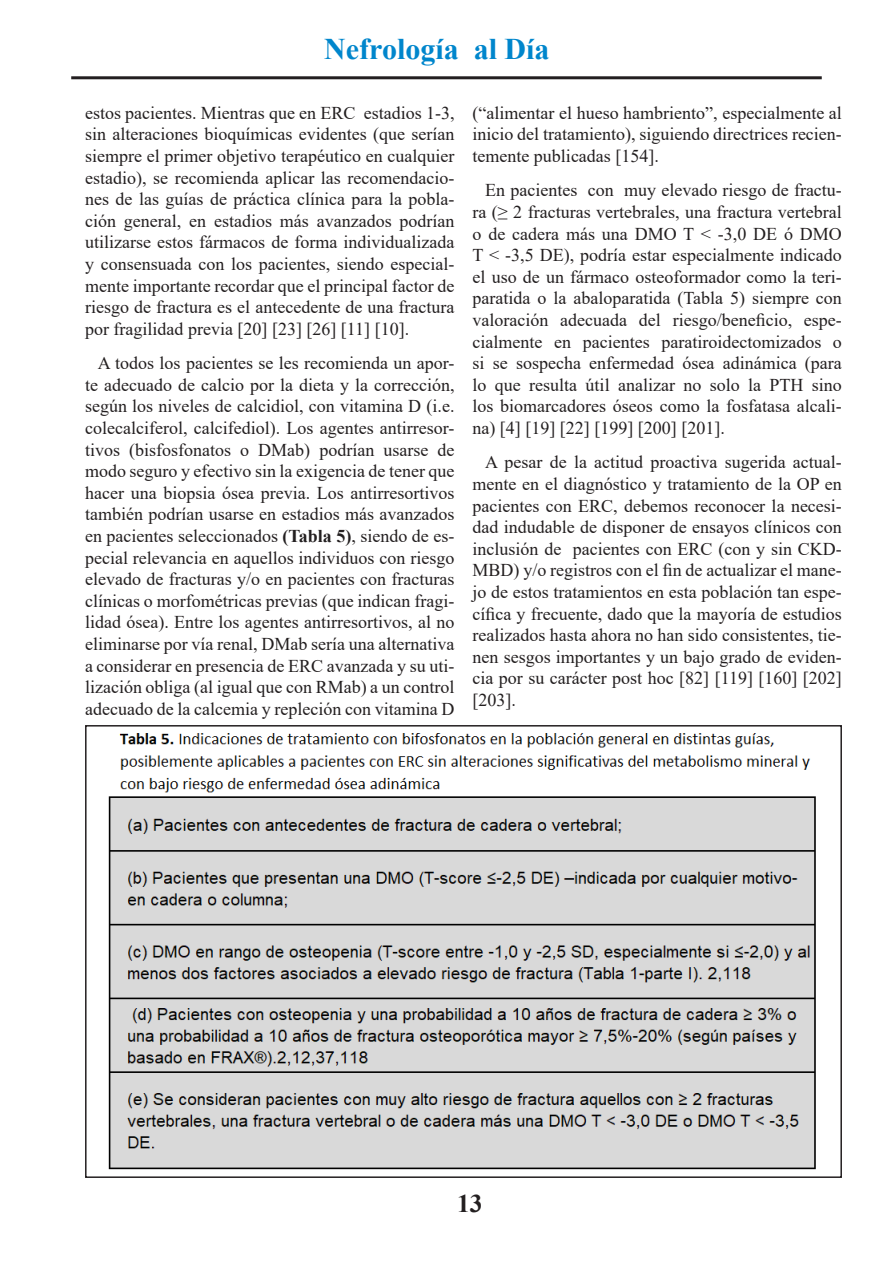
<style>
.page{position:relative;width:893px;height:1263px;background:#fff}
.page>*{position:absolute;margin:0;border:0;box-sizing:border-box;transform-origin:0 0}
.t1{font:700 30px "Times New Roman";color:#0086cc}
.t2{font:700 25.5px "Times New Roman";color:#231f20}
.t3{font:18px/21.6px "Times New Roman";color:#231f20;text-align:justify}
.s1{font-weight:700}
</style>
<div class="page">
<hr style="left:71px;top:76px;width:751px;height:3px;background:#231f20">
<img style="left:108px;top:733px;width:708px;height:437px">
<div style="left:85px;top:725px;width:757px;height:453px;border:2px solid #231f20"></div>
<h1 class="t1" style="left:324px;top:27px;width:227px">Nefrología al Día</h1>
<p class="t3" style="left:85px;top:101px;width:371px">estos pacientes. Mientras que en ERC estadios 1-3, sin alteraciones bioquímicas evidentes (que serían siempre el primer objetivo terapéutico en cualquier estadio), se recomienda aplicar las recomendacio&shy;nes de las guías de práctica clínica para la pobla&shy;ción general, en estadios más avanzados podrían utilizarse estos fármacos de forma individualizada y consensuada con los pacientes, siendo especial&shy;mente importante recordar que el principal factor de riesgo de fractura es el antecedente de una fractura por fragilidad previa [20] [23] [26] [11] [10].</p>
<p class="t3" style="left:85px;top:352px;width:371px;text-indent:13px">A todos los pacientes se les recomienda un apor&shy;te adecuado de calcio por la dieta y la corrección, según los niveles de calcidiol, con vitamina D (i.e. colecalciferol, calcifediol). Los agentes antirresor&shy;tivos (bisfosfonatos o DMab) podrían usarse de modo seguro y efectivo sin la exigencia de tener que hacer una biopsia ósea previa. Los antirresortivos también podrían usarse en estadios más avanzados en pacientes seleccionados <span class="s1">(Tabla 5)</span>, siendo de es&shy;pecial relevancia en aquellos individuos con riesgo elevado de fracturas y/o en pacientes con fracturas clínicas o morfométricas previas (que indican fragi&shy;lidad ósea). Entre los agentes antirresortivos, al no eliminarse por vía renal, DMab sería una alternativa a considerar en presencia de ERC avanzada y su uti&shy;lización obliga (al igual que con RMab) a un control adecuado de la calcemia y repleción con vitamina D</p>
<p class="t3" style="left:472px;top:101px;width:371px">(“alimentar el hueso hambriento”, especialmente al inicio del tratamiento), siguiendo directrices recien&shy;temente publicadas [154].</p>
<p class="t3" style="left:472px;top:179px;width:371px;text-indent:13px">En pacientes con muy elevado riesgo de fractu&shy;ra (≥ 2 fracturas vertebrales, una fractura vertebral o de cadera más una DMO T &lt; -3,0 DE ó DMO T &lt; -3,5 DE), podría estar especialmente indicado el uso de un fármaco osteoformador como la teri&shy;paratida o la abaloparatida (Tabla 5) siempre con valoración adecuada del riesgo/beneficio, espe&shy;cialmente en pacientes paratiroidectomizados o si se sospecha enfermedad ósea adinámica (para lo que resulta útil analizar no solo la PTH sino los biomarcadores óseos como la fosfatasa alcali&shy;na) [4] [19] [22] [199] [200] [201].</p>
<p class="t3" style="left:472px;top:451px;width:371px;text-indent:13px">A pesar de la actitud proactiva sugerida actual&shy;mente en el diagnóstico y tratamiento de la OP en pacientes con ERC, debemos reconocer la necesi&shy;dad indudable de disponer de ensayos clínicos con inclusión de pacientes con ERC (con y sin CKD-MBD) y/o registros con el fin de actualizar el mane&shy;jo de estos tratamientos en esta población tan espe&shy;cífica y frecuente, dado que la mayoría de estudios realizados hasta ahora no han sido consistentes, tie&shy;nen sesgos importantes y un bajo grado de eviden&shy;cia por su carácter post hoc [82] [119] [160] [202] [203].</p>
<h2 class="t2" style="left:457px;top:1185px;width:27px">13</h2>
</div>
